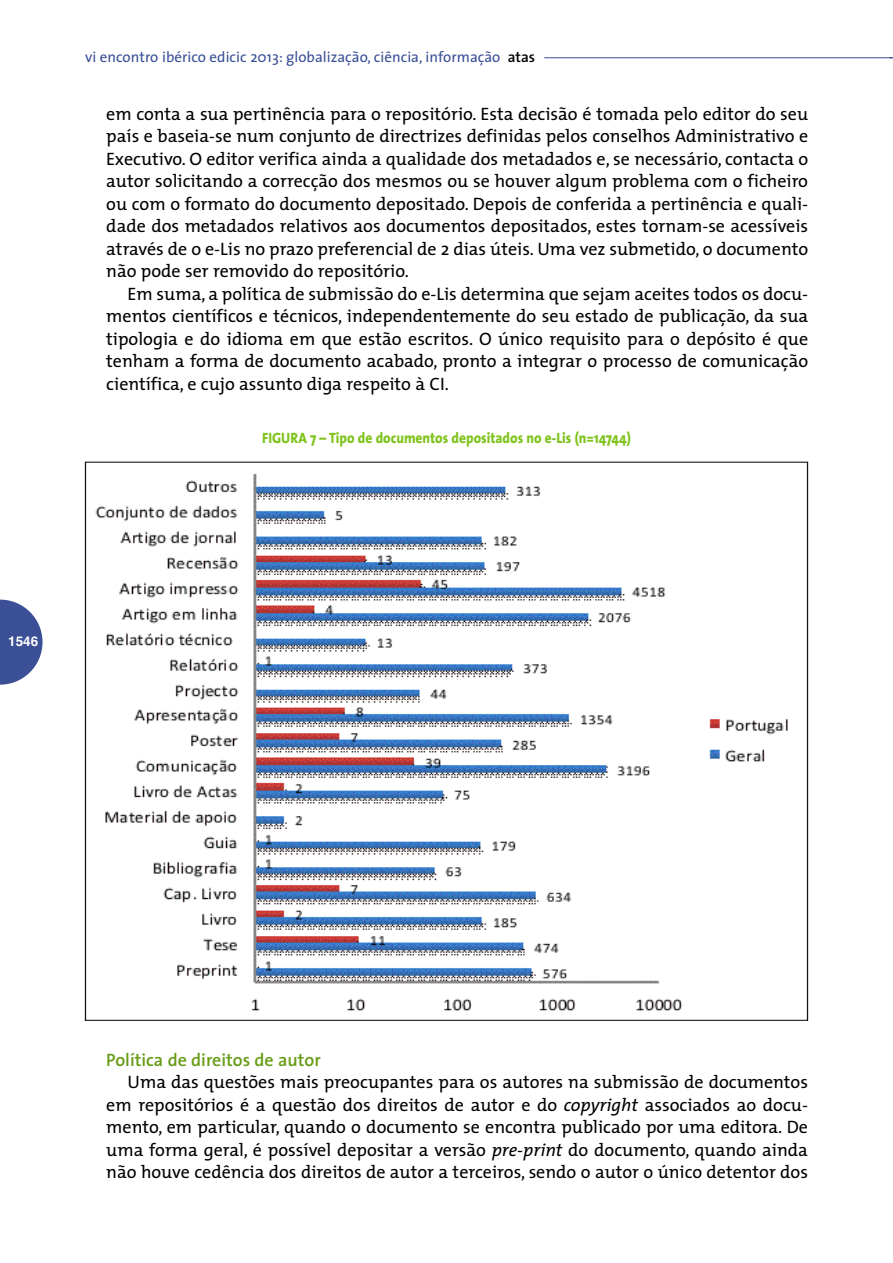
<style>
.page{position:relative;width:893px;height:1263px;background:#fff}
.page>*{position:absolute;margin:0;border:0;box-sizing:border-box;transform-origin:0 0}
.t1{font:18px/22.5px "The Mix";color:#000;text-align:justify}
.t2{font:600 18px "The Sans";color:#679c16}
.t3{font:15px "The Sans";letter-spacing:.005em;color:#3a4f96}
.t4{font:800 15px "The Sans";color:#80c31c;scale:.9 1}
.t5{font:700 13.5px "Helvetica";color:#fff}
.s1{font-weight:600;color:#000}
.s2{font-style:italic}
</style>
<div class="page">
<hr style="left:544px;top:57px;width:349px;height:1px;background:#3a4f96">
<svg style="left:0;top:600px;width:43px;height:85px"></svg>
<img style="left:95px;top:473px;width:694px;height:538px">
<p class="t3" style="left:85px;top:51px;width:452px">vi encontro ibérico edicic 2013: globalização, ciência, informação <span class="s1">atas</span></p>
<p class="t1" style="left:106px;top:105px;width:703px">em conta a sua pertinência para o repositório. Esta decisão é tomada pelo editor do seu país e baseia-se num conjunto de directrizes definidas pelos conselhos Administrativo e Executivo. O editor verifica ainda a qualidade dos metadados e, se necessário, contacta o autor solicitando a correcção dos mesmos ou se houver algum problema com o ficheiro ou com o formato do documento depositado. Depois de conferida a pertinência e quali&shy;dade dos metadados relativos aos documentos depositados, estes tornam-se acessíveis através de o e-Lis no prazo preferencial de 2 dias úteis. Uma vez submetido, o documento não pode ser removido do repositório.</p>
<p class="t1" style="left:106px;top:285px;width:703px;text-indent:21px">Em suma, a política de submissão do e-Lis determina que sejam aceites todos os docu&shy;mentos científicos e técnicos, independentemente do seu estado de publicação, da sua tipologia e do idioma em que estão escritos. O único requisito para o depósito é que tenham a forma de documento acabado, pronto a integrar o processo de comunicação científica, e cujo assunto diga respeito à CI.</p>
<p class="t4" style="left:262px;top:432px;width:411px">FIGURA 7 – Tipo de documentos depositados no e-Lis (n=14744)</p>
<p class="t5" style="left:8px;top:633px;width:32px">1546</p>
<p class="t2" style="left:106px;top:1053px;width:216px">Política de direitos de autor</p>
<p class="t1" style="left:106px;top:1073px;width:703px;text-indent:21px">Uma das questões mais preocupantes para os autores na submissão de documentos em repositórios é a questão dos direitos de autor e do <span class="s2">copyright</span> associados ao docu&shy;mento, em particular, quando o documento se encontra publicado por uma editora. De uma forma geral, é possível depositar a versão <span class="s2">pre-print</span> do documento, quando ainda não houve cedência dos direitos de autor a terceiros, sendo o autor o único detentor dos</p>
</div>
